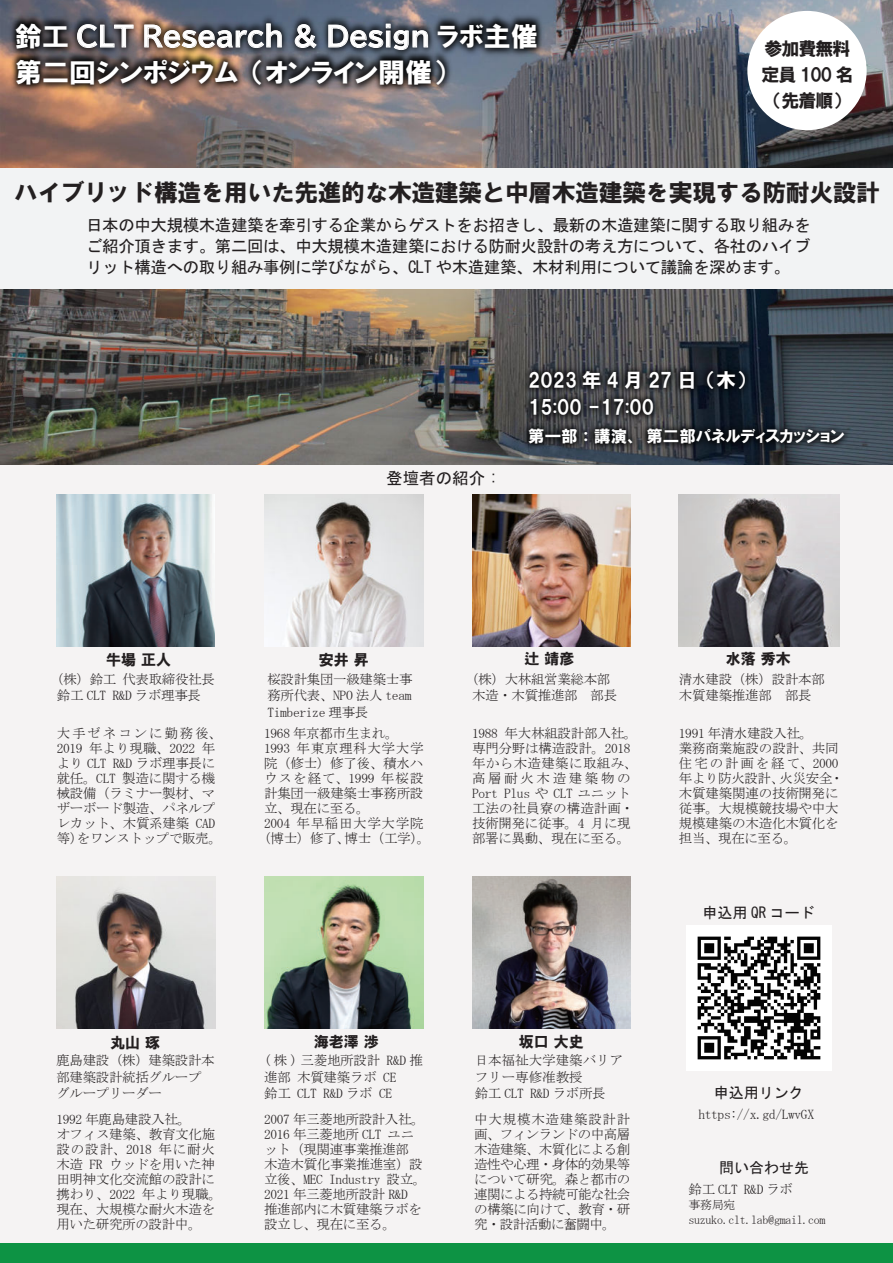
<style>
.page{position:relative;width:893px;height:1263px;background:#fff}
.page>*{position:absolute;margin:0;border:0;box-sizing:border-box;transform-origin:0 0}
.t1{font:27px "BIZ UDP Gothic Bold";color:#fff}
.t2{font:27px "font 0000000029 dd 703 f";color:#fff}
.t3{font:24px "font 0000000029 dd 703 f";letter-spacing:-.025em;color:#231f20}
.t4{font:19.5px/27px "font 0000000029 dd 703 f";color:#fff}
.t5{font:18px/25.5px "font 0000000029 dd 703 f";letter-spacing:-.055em;color:#231f20;text-align:center}
.t6{font:16.5px/21px "font 0000000029 dd 703 f";letter-spacing:-.025em;color:#231f20;text-align:justify}
.t7{font:16.5px "font 0000000029 dd 703 f";color:#fff}
.t8{font:15px "font 0000000029 dd 703 f";color:#231f20}
.t9{font:13.5px/15px "font 0000000029 dd 703 f";letter-spacing:-.025em;color:#231f20}
.t10{font:13.5px/16.5px "font 0000000029 dd 703 f";color:#231f20}
.t11{font:13.5px "font 0000000029 dd 703 f";letter-spacing:.05em;color:#231f20}
.t12{font:13.5px "font 0000000029 dd 703 f";letter-spacing:.075em;color:#231f20}
.t13{font:12px/15px "font 0000000029 dd 703 f";letter-spacing:-.025em;color:#231f20}
.s1{font-family:"font 0000000029 dd 703 f"}
</style>
<div class="page">
<img style="left:0;top:0;width:893px;height:465px">
<div style="left:0;top:465px;width:893px;height:778px;background:#f5f3f3"></div>
<img style="left:0;top:0;width:592px;height:142px">
<svg style="left:77px;top:24px;width:57px;height:24px"></svg>
<svg style="left:144px;top:23px;width:138px;height:25px;background:#676464"></svg>
<svg style="left:295px;top:24px;width:22px;height:25px"></svg>
<svg style="left:328px;top:24px;width:100px;height:26px;background:#595e66"></svg>
<div style="left:0;top:169px;width:893px;height:120px;background:#f2f3f4"></div>
<img style="left:476px;top:317px;width:324px;height:57px">
<img style="left:475px;top:374px;width:418px;height:124px">
<img style="left:472px;top:876px;width:158px;height:152px">
<img style="left:56px;top:876px;width:159px;height:152px">
<img style="left:472px;top:495px;width:158px;height:152px">
<img style="left:56px;top:495px;width:159px;height:152px">
<img style="left:264px;top:495px;width:159px;height:152px">
<img style="left:264px;top:876px;width:159px;height:152px">
<img style="left:679px;top:495px;width:160px;height:152px">
<div style="left:0;top:1243px;width:893px;height:20px;background:#0d9344"></div>
<img style="left:686px;top:925px;width:145px;height:145px">
<div style="left:747px;top:11px;width:120px;height:119px;background:#fff;border-radius:50%"></div>
<h1 class="t1" style="left:15px;top:23px;width:524px"><span class="s1">鈴工</span> CLT Research &amp; Design <span class="s1">ラボ主催</span></h1>
<h1 class="t2" style="left:15px;top:58px;width:432px">第二回シンポジウム（オンライン開催）</h1>
<h3 class="t5" style="left:761px;top:36px;width:94px">参加費無料定員 100 名（先着順）</h3>
<h2 class="t3" style="left:14px;top:180px;width:868px">ハイブリッド構造を用いた先進的な木造建築と中層木造建築を実現する防耐火設計</h2>
<p class="t6" style="left:86px;top:215px;width:726px">日本の中大規模木造建築を牽引する企業からゲストをお招きし、最新の木造建築に関する取り組みをご紹介頂きます。第二回は、中大規模木造建築における防耐火設計の考え方について、各社のハイブリット構造への取り組み事例に学びながら、CLT や木造建築、木材利用について議論を深めます。</p>
<p class="t6" style="left:386px;top:467px;width:113px">登壇者の紹介 :</p>
<h3 class="t4" style="left:528px;top:367px;width:219px">2023 年 4 月 27 日（木）<br>15:00 -17:00</h3>
<p class="t7" style="left:528px;top:428px;width:318px">第一部：講演、第二部パネルディスカッション</p>
<p class="t8" style="left:106px;top:652px;width:66px">牛場 正人</p>
<p class="t9" style="left:50px;top:670px;width:166px;line-height:16.5px;text-align:center">（株）鈴工 代表取締役社長鈴工 CLT R&amp;D ラボ理事長</p>
<p class="t9" style="left:57px;top:726px;width:167px">大手ゼネコンに勤務後、<br>2019 年より現職、2022 年より CLT R&amp;D ラボ理事長に就任。CLT 製造に関する機械設備（ラミナー製材、マザーボード製造、パネルプレカット、木質系建築 CAD等）をワンストップで販売。</p>
<p class="t8" style="left:319px;top:652px;width:51px">安井 昇</p>
<p class="t9" style="left:267px;top:670px;width:147px;line-height:16.5px;text-align:justify">桜設計集団一級建築士事務所代表、NPO 法人 team Timberize 理事長</p>
<p class="t9" style="left:264px;top:726px;width:136px">1968 年京都市生まれ。</p>
<p class="t11" style="left:264px;top:741px;width:161px">1993 年東京理科大学大学</p>
<p class="t9" style="left:264px;top:756px;width:161px">院（修士）修了後、積水ハ</p>
<p class="t12" style="left:264px;top:771px;width:161px">ウスを経て、1999 年桜設</p>
<p class="t9" style="left:264px;top:786px;width:161px">計集団一級建築士事務所設</p>
<p class="t9" style="left:264px;top:801px;width:107px">立、現在に至る。</p>
<p class="t11" style="left:264px;top:816px;width:161px">2004 年早稲田大学大学院</p>
<p class="t9" style="left:257px;top:831px;width:174px">（博士）修了、博士（工学）。</p>
<p class="t8" style="left:525px;top:651px;width:51px">辻 靖彦</p>
<p class="t9" style="left:465px;top:670px;width:153px;line-height:16.5px;text-align:center">（株）大林組営業総本部木造・木質推進部　部長</p>
<p class="t9" style="left:472px;top:726px;width:167px">1988 年大林組設計部入社。専門分野は構造設計。2018年から木造建築に取組み、高層耐火木造建築物の<br>Port Plus や CLT ユニット工法の社員寮の構造計画・技術開発に従事。4 月に現部署に異動、現在に至る。</p>
<p class="t8" style="left:726px;top:651px;width:66px">水落 秀木</p>
<p class="t9" style="left:679px;top:670px;width:148px;line-height:16.5px">清水建設（株）設計本部木質建築推進部　部長</p>
<p class="t9" style="left:679px;top:726px;width:166px">1991 年清水建設入社。<br>業務商業施設の設計、共同住宅の計画を経て、2000年より防火設計、火災安全・木質建築関連の技術開発に従事。大規模競技場や中大規模建築の木造化木質化を担当、現在に至る。</p>
<p class="t8" style="left:702px;top:905px;width:114px">申込用 QR コード</p>
<p class="t8" style="left:110px;top:1035px;width:51px">丸山 琢</p>
<p class="t9" style="left:56px;top:1052px;width:160px;line-height:16.5px">鹿島建設（株）建築設計本部建築設計統括グループグループリーダー</p>
<p class="t9" style="left:56px;top:1112px;width:167px">1992 年鹿島建設入社。<br>オフィス建築、教育文化施設の設計、2018 年に耐火木造 FR ウッドを用いた神田明神文化交流館の設計に携わり、2022 年より現職。現在、大規模な耐火木造を用いた研究所の設計中。</p>
<p class="t8" style="left:314px;top:1034px;width:66px">海老澤 渉</p>
<p class="t9" style="left:264px;top:1052px;width:160px;line-height:16.5px">( 株 ) 三菱地所設計 R&amp;D 推進部 木質建築ラボ CE<br>鈴工 CLT R&amp;D ラボ CE</p>
<p class="t9" style="left:264px;top:1112px;width:164px">2007 年三菱地所設計入社。<br>2016 年三菱地所 CLT ユニット（現関連事業推進部<br>木造木質化事業推進室）設立後、MEC Industry 設立。<br>2021 年三菱地所設計 R&amp;D<br>推進部内に木質建築ラボを設立し、現在に至る。</p>
<p class="t8" style="left:519px;top:1034px;width:66px">坂口 大史</p>
<p class="t10" style="left:475px;top:1052px;width:150px">日本福祉大学建築バリアフリー専修准教授<br>鈴工 CLT R&amp;D ラボ所長</p>
<p class="t9" style="left:474px;top:1112px;width:158px;text-align:justify">中大規模木造建築設計計画、フィンランドの中高層木造建築、木質化による創造性や心理・身体的効果等について研究。森と都市の連関による持続可能な社会の構築に向けて、教育・研究・設計活動に奮闘中。</p>
<p class="t8" style="left:714px;top:1085px;width:91px">申込用リンク</p>
<p class="t9" style="left:698px;top:1107px;width:117px">https://x.gd/LwvGX</p>
<p class="t8" style="left:719px;top:1160px;width:91px">問い合わせ先</p>
<p class="t9" style="left:688px;top:1181px;width:106px">鈴工 CLT R&amp;D ラボ</p>
<p class="t13" style="left:688px;top:1197px;width:139px">事務局宛suzuko.clt.lab@gmail.com</p>
</div>
